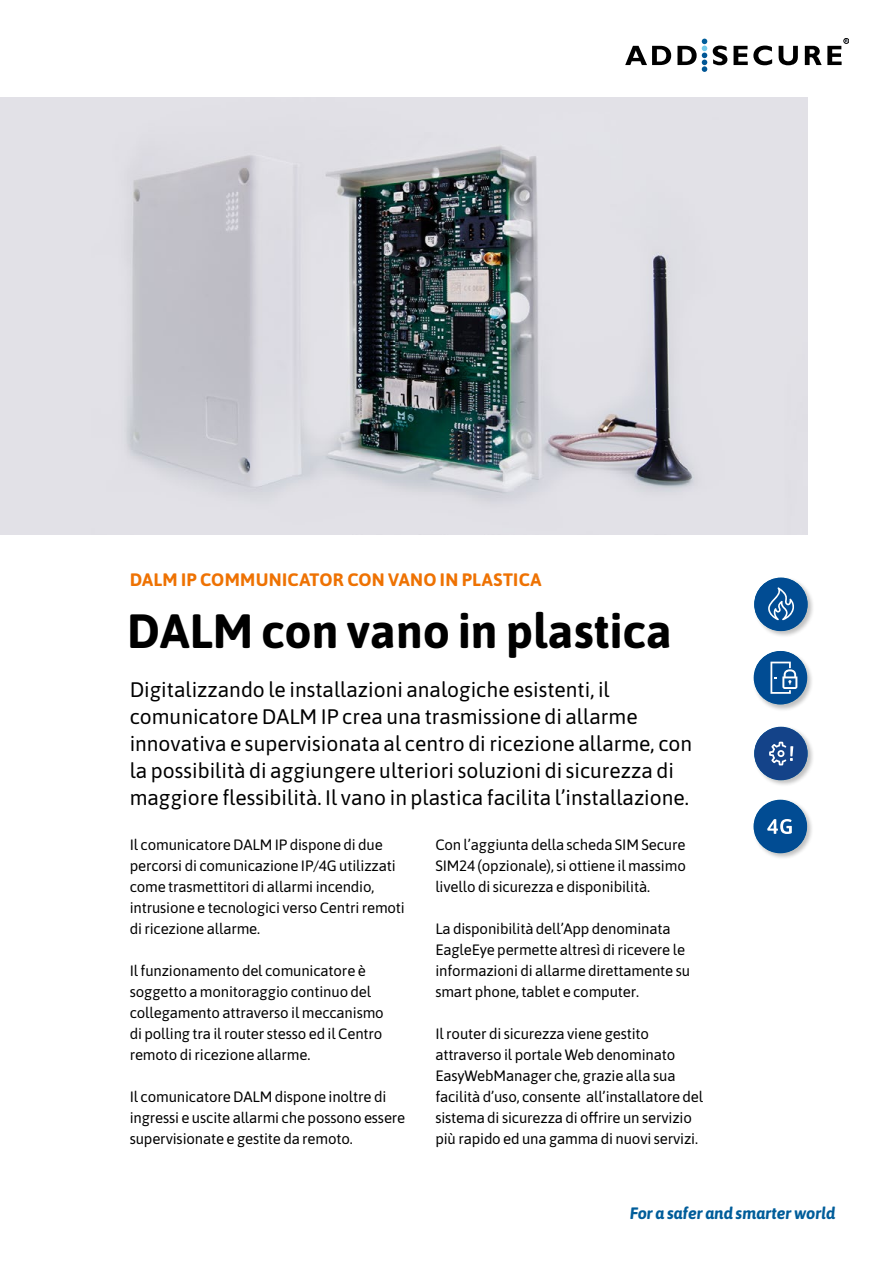
<style>
.page{position:relative;width:893px;height:1263px;background:#fff}
.page>*{position:absolute;margin:0;border:0;box-sizing:border-box;transform-origin:0 0}
.t1{font:700 48px "Asap";color:#000}
.t2{font:21px/27px "Asap";color:#000}
.t3{font:700 18px "Asap";letter-spacing:.015em;color:#ee7203}
.t4{font:italic 700 16.5px "Asap";color:#005d9a}
.t5{font:15px/21px "Asap";letter-spacing:-.01em;color:#000}
</style>
<div class="page">
<svg style="left:625px;top:38px;width:224px;height:34px"></svg>
<img style="left:0;top:98px;width:807px;height:437px">
<div style="left:753px;top:726px;width:62px;height:61px;background:#000;opacity:.25"></div>
<div style="left:754px;top:727px;width:54px;height:53px;background:#144389;border-radius:50%"></div>
<svg style="left:769px;top:742px;width:24px;height:23px"></svg>
<div style="left:753px;top:577px;width:62px;height:61px;background:#000;opacity:.25"></div>
<div style="left:754px;top:578px;width:54px;height:53px;background:#014c93;border-radius:50%"></div>
<svg style="left:768px;top:587px;width:26px;height:33px"></svg>
<div style="left:753px;top:650px;width:61px;height:62px;background:#000;opacity:.25"></div>
<div style="left:754px;top:651px;width:53px;height:53px;background:#014c93;border-radius:50%"></div>
<svg style="left:770px;top:662px;width:27px;height:32px"></svg>
<div style="left:753px;top:799px;width:61px;height:61px;background:#000;opacity:.25"></div>
<div style="left:754px;top:800px;width:53px;height:53px;background:#014c93;border-radius:50%"></div>
<svg style="left:767px;top:819px;width:25px;height:15px"></svg>
<p class="t3" style="left:130px;top:567px;width:413px">DALM IP COMMUNICATOR CON VANO IN PLASTICA</p>
<h1 class="t1" style="left:127px;top:597px;width:547px">DALM con vano in plastica</h1>
<p class="t2" style="left:130px;top:675px;width:564px">Digitalizzando le installazioni analogiche esistenti, il comunicatore DALM IP crea una trasmissione di allarme innovativa e supervisionata al centro di ricezione allarme, con la possibilità di aggiungere ulteriori soluzioni di sicurezza di maggiore flessibilità. Il vano in plastica facilita l’installazione.</p>
<p class="t5" style="left:130px;top:833px;width:277px">Il comunicatore DALM IP dispone di due percorsi di comunicazione IP/4G utilizzati come trasmettitori di allarmi incendio, intrusione e tecnologici verso Centri remoti di ricezione allarme.</p>
<p class="t5" style="left:130px;top:959px;width:256px">Il funzionamento del comunicatore è soggetto a monitoraggio continuo del collegamento attraverso il meccanismo di polling tra il router stesso ed il Centro remoto di ricezione allarme.</p>
<p class="t5" style="left:130px;top:1085px;width:277px">Il comunicatore DALM dispone inoltre di ingressi e uscite allarmi che possono essere supervisionate e gestite da remoto.</p>
<p class="t5" style="left:435px;top:833px;width:252px;text-align:justify">Con l’aggiunta della scheda SIM Secure SIM24 (opzionale), si ottiene il massimo livello di sicurezza e disponibilità.</p>
<p class="t5" style="left:435px;top:917px;width:256px">La disponibilità dell’App denominata EagleEye permette altresì di ricevere le informazioni di allarme direttamente su smart phone, tablet e computer.</p>
<p class="t5" style="left:435px;top:1022px;width:269px">Il router di sicurezza viene gestito attraverso il portale Web denominato EasyWebManager che, grazie alla sua facilità d’uso, consente all’installatore del sistema di sicurezza di offrire un servizio più rapido ed una gamma di nuovi servizi.</p>
<p class="t4" style="left:630px;top:1202px;width:207px">For a safer and smarter world</p>
</div>
